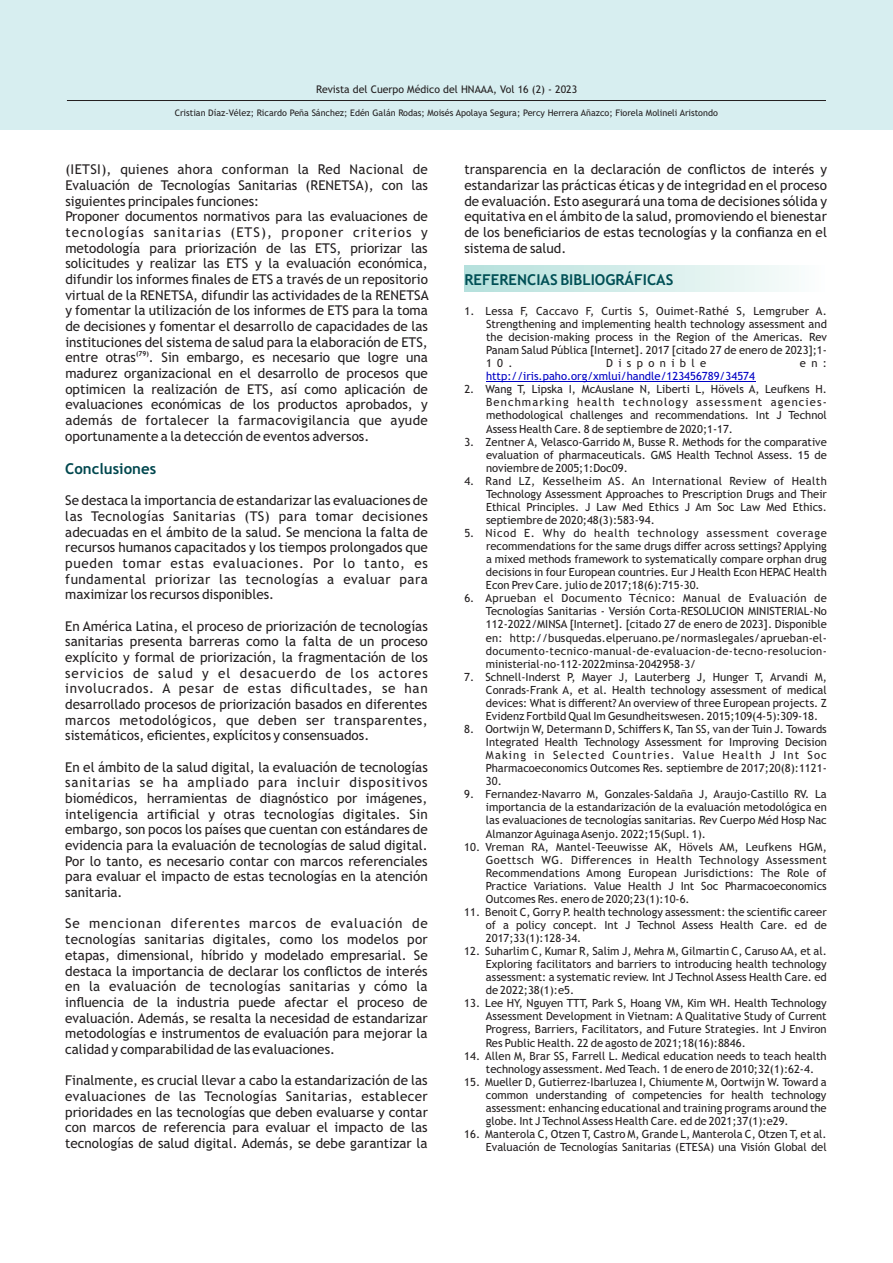
<style>
.page{position:relative;width:893px;height:1263px;background:#fff}
.page>*{position:absolute;margin:0;border:0;box-sizing:border-box;transform-origin:0 0}
.t1{font:700 15px "Trebuchet MS";color:#004f55}
.t2{font:700 15px "Trebuchet MS";color:#00474e}
.t3{font:13.5px/15.8px "Trebuchet MS";color:#231f20;text-align:justify}
.t4{font:11.25px/13px "Trebuchet MS";color:#231f20;text-align:justify}
.t5{font:11.25px "Trebuchet MS";color:#0000c4}
.t6{font:11.25px "Trebuchet MS";letter-spacing:.475em;color:#231f20}
.t7{font:10.5px "Trebuchet MS";color:#231f20}
.t8{font:9px "Trebuchet MS";color:#231f20}
.t9{font:700 6.75px "Trebuchet MS";color:#231f20}
</style>
<div class="page">
<div style="left:464px;top:266px;width:363px;height:25px;background:linear-gradient(to right,#b4e0db,#fcfdfd)"></div>
<div style="left:0;top:0;width:893px;height:130px;background:#d7eef0"></div>
<hr style="left:67px;top:100px;width:759px;height:1px;background:#231f20">
<hr style="left:486px;top:381px;width:269px;height:1px;background:#0000c4">
<p class="t7" style="left:316px;top:86px;width:262px">Revista del Cuerpo Médico del HNAAA, Vol 16 (2) - 2023</p>
<p class="t8" style="left:175px;top:109px;width:545px">Cristian Díaz-Vélez; Ricardo Peña Sánchez; Edén Galán Rodas; Moisés Apolaya Segura; Percy Herrera Añazco; Fiorela Molineli Aristondo</p>
<p class="t3" style="left:65px;top:163px;width:365px;text-align:left">(IETSI), quienes ahora conforman la Red Nacional de Evaluación de Tecnologías Sanitarias (RENETSA), con las siguientes principales funciones:<br>Proponer documentos normativos para las evaluaciones de tecnologías sanitarias (ETS), proponer criterios y metodología para priorización de las ETS, priorizar las solicitudes y realizar las ETS y la evaluación económica, difundir los informes finales de ETS a través de un repositorio virtual de la RENETSA, difundir las actividades de la RENETSA y fomentar la utilización de los informes de ETS para la toma de decisiones y fomentar el desarrollo de capacidades de las instituciones del sistema de salud para la elaboración de ETS,</p>
<p class="t9" style="left:136px;top:351px;width:14px">(79)</p>
<p class="t3" style="left:65px;top:351px;width:364px">entre otras . Sin embargo, es necesario que logre una madurez organizacional en el desarrollo de procesos que optimicen la realización de ETS, así como aplicación de evaluaciones económicas de los productos aprobados, y además de fortalecer la farmacovigilancia que ayude oportunamente a la detección de eventos adversos.</p>
<h1 class="t2" style="left:65px;top:462px;width:92px">Conclusiones</h1>
<p class="t3" style="left:65px;top:494px;width:364px">Se destaca la importancia de estandarizar las evaluaciones de las Tecnologías Sanitarias (TS) para tomar decisiones adecuadas en el ámbito de la salud. Se menciona la falta de recursos humanos capacitados y los tiempos prolongados que pueden tomar estas evaluaciones. Por lo tanto, es fundamental priorizar las tecnologías a evaluar para maximizar los recursos disponibles.</p>
<p class="t3" style="left:65px;top:619px;width:364px">En América Latina, el proceso de priorización de tecnologías sanitarias presenta barreras como la falta de un proceso explícito y formal de priorización, la fragmentación de los servicios de salud y el desacuerdo de los actores involucrados. A pesar de estas dificultades, se han desarrollado procesos de priorización basados en diferentes marcos metodológicos, que deben ser transparentes, sistemáticos, eficientes, explícitos y consensuados.</p>
<p class="t3" style="left:65px;top:760px;width:364px">En el ámbito de la salud digital, la evaluación de tecnologías sanitarias se ha ampliado para incluir dispositivos biomédicos, herramientas de diagnóstico por imágenes, inteligencia artificial y otras tecnologías digitales. Sin embargo, son pocos los países que cuentan con estándares de evidencia para la evaluación de tecnologías de salud digital.<br>Por lo tanto, es necesario contar con marcos referenciales para evaluar el impacto de estas tecnologías en la atención sanitaria.</p>
<p class="t3" style="left:65px;top:917px;width:364px">Se mencionan diferentes marcos de evaluación de tecnologías sanitarias digitales, como los modelos por etapas, dimensional, híbrido y modelado empresarial. Se destaca la importancia de declarar los conflictos de interés en la evaluación de tecnologías sanitarias y cómo la influencia de la industria puede afectar el proceso de evaluación. Además, se resalta la necesidad de estandarizar metodologías e instrumentos de evaluación para mejorar la calidad y comparabilidad de las evaluaciones.</p>
<p class="t3" style="left:65px;top:1074px;width:364px">Finalmente, es crucial llevar a cabo la estandarización de las evaluaciones de las Tecnologías Sanitarias, establecer prioridades en las tecnologías que deben evaluarse y contar con marcos de referencia para evaluar el impacto de las tecnologías de salud digital. Además, se debe garantizar la</p>
<p class="t3" style="left:464px;top:163px;width:364px">transparencia en la declaración de conflictos de interés y estandarizar las prácticas éticas y de integridad en el proceso de evaluación. Esto asegurará una toma de decisiones sólida y equitativa en el ámbito de la salud, promoviendo el bienestar de los beneficiarios de estas tecnologías y la confianza en el sistema de salud.</p>
<h1 class="t1" style="left:464px;top:274px;width:210px">REFERENCIAS BIBLIOGRÁFICAS</h1>
<p class="t4" style="left:486px;top:305px;width:342px;text-indent:-22px">1. Lessa F, Caccavo F, Curtis S, Ouimet-Rathé S, Lemgruber A.<br>Strengthening and implementing health technology assessment and the decision-making process in the Region of the Americas. Rev Panam Salud Pública [Internet]. 2017 [citado 27 de enero de 2023];1- 10.</p>
<p class="t6" style="left:606px;top:359px;width:102px">Disponible</p>
<p class="t4" style="left:800px;top:358px;width:29px">en:</p>
<p class="t5" style="left:486px;top:372px;width:270px">http://iris.paho.org/xmlui/handle/123456789/34574</p>
<p class="t4" style="left:486px;top:384px;width:342px;text-indent:-22px">2. Wang T, Lipska I, McAuslane N, Liberti L, Hövels A, Leufkens H.<br>Benchmarking health technology assessment agencies&shy;methodological challenges and recommendations. Int J Technol Assess Health Care. 8 de septiembre de 2020;1-17.</p>
<p class="t4" style="left:486px;top:436px;width:342px;text-indent:-22px">3. Zentner A, Velasco-Garrido M, Busse R. Methods for the comparative evaluation of pharmaceuticals. GMS Health Technol Assess. 15 de noviembre de 2005;1:Doc09.</p>
<p class="t4" style="left:486px;top:475px;width:342px;text-indent:-22px">4. Rand LZ, Kesselheim AS. An International Review of Health Technology Assessment Approaches to Prescription Drugs and Their Ethical Principles. J Law Med Ethics J Am Soc Law Med Ethics. septiembre de 2020;48(3):583-94.</p>
<p class="t4" style="left:486px;top:527px;width:342px;text-indent:-22px">5. Nicod E. Why do health technology assessment coverage recommendations for the same drugs differ across settings? Applying a mixed methods framework to systematically compare orphan drug decisions in four European countries. Eur J Health Econ HEPAC Health Econ Prev Care. julio de 2017;18(6):715-30.</p>
<p class="t4" style="left:486px;top:593px;width:342px;text-indent:-22px">6. Aprueban el Documento Técnico: Manual de Evaluación de Tecnologías Sanitarias - Versión Corta-RESOLUCION MINISTERIAL-No 112-2022/MINSA [Internet]. [citado 27 de enero de 2023]. Disponible en: http://busquedas.elperuano.pe/normaslegales/aprueban-el&shy;documento-tecnico-manual-de-evaluacion-de-tecno-resolucion&shy;ministerial-no-112-2022minsa-2042958-3/</p>
<p class="t4" style="left:486px;top:671px;width:342px;text-indent:-22px">7. Schnell-Inderst P, Mayer J, Lauterberg J, Hunger T, Arvandi M, Conrads-Frank A, et al. Health technology assessment of medical devices: What is different? An overview of three European projects. Z Evidenz Fortbild Qual Im Gesundheitswesen. 2015;109(4-5):309-18.</p>
<p class="t4" style="left:486px;top:723px;width:342px;text-indent:-22px">8. Oortwijn W, Determann D, Schiffers K, Tan SS, van der Tuin J. Towards Integrated Health Technology Assessment for Improving Decision Making in Selected Countries. Value Health J Int Soc Pharmacoeconomics Outcomes Res. septiembre de 2017;20(8):1121- 30.</p>
<p class="t4" style="left:486px;top:789px;width:342px;text-indent:-22px">9. Fernandez-Navarro M, Gonzales-Saldaña J, Araujo-Castillo RV. La importancia de la estandarización de la evaluación metodológica en las evaluaciones de tecnologías sanitarias. Rev Cuerpo Méd Hosp Nac Almanzor Aguinaga Asenjo. 2022;15(Supl. 1).</p>
<p class="t4" style="left:486px;top:841px;width:342px;text-indent:-22px">10. Vreman RA, Mantel-Teeuwisse AK, Hövels AM, Leufkens HGM, Goettsch WG. Differences in Health Technology Assessment Recommendations Among European Jurisdictions: The Role of Practice Variations. Value Health J Int Soc Pharmacoeconomics Outcomes Res. enero de 2020;23(1):10-6.</p>
<p class="t4" style="left:486px;top:906px;width:342px;text-indent:-22px">11. Benoit C, Gorry P. health technology assessment: the scientific career of a policy concept. Int J Technol Assess Health Care. ed de 2017;33(1):128-34.</p>
<p class="t4" style="left:486px;top:945px;width:342px;text-indent:-22px">12. Suharlim C, Kumar R, Salim J, Mehra M, Gilmartin C, Caruso AA, et al.<br>Exploring facilitators and barriers to introducing health technology assessment: a systematic review. Int J Technol Assess Health Care. ed de 2022;38(1):e5.</p>
<p class="t4" style="left:486px;top:998px;width:342px;text-indent:-22px">13. Lee HY, Nguyen TTT, Park S, Hoang VM, Kim WH. Health Technology Assessment Development in Vietnam: A Qualitative Study of Current Progress, Barriers, Facilitators, and Future Strategies. Int J Environ Res Public Health. 22 de agosto de 2021;18(16):8846.</p>
<p class="t4" style="left:486px;top:1050px;width:342px;text-indent:-22px">14. Allen M, Brar SS, Farrell L. Medical education needs to teach health technology assessment. Med Teach. 1 de enero de 2010;32(1):62-4.</p>
<p class="t4" style="left:486px;top:1076px;width:342px;text-indent:-22px">15. Mueller D, Gutierrez-Ibarluzea I, Chiumente M, Oortwijn W. Toward a common understanding of competencies for health technology assessment: enhancing educational and training programs around the globe. Int J Technol Assess Health Care. ed de 2021;37(1):e29.</p>
<p class="t4" style="left:464px;top:1128px;width:364px;text-align:right">16. Manterola C, Otzen T, Castro M, Grande L, Manterola C, Otzen T, et al.<br>Evaluación de Tecnologías Sanitarias (ETESA) una Visión Global del</p>
</div>
